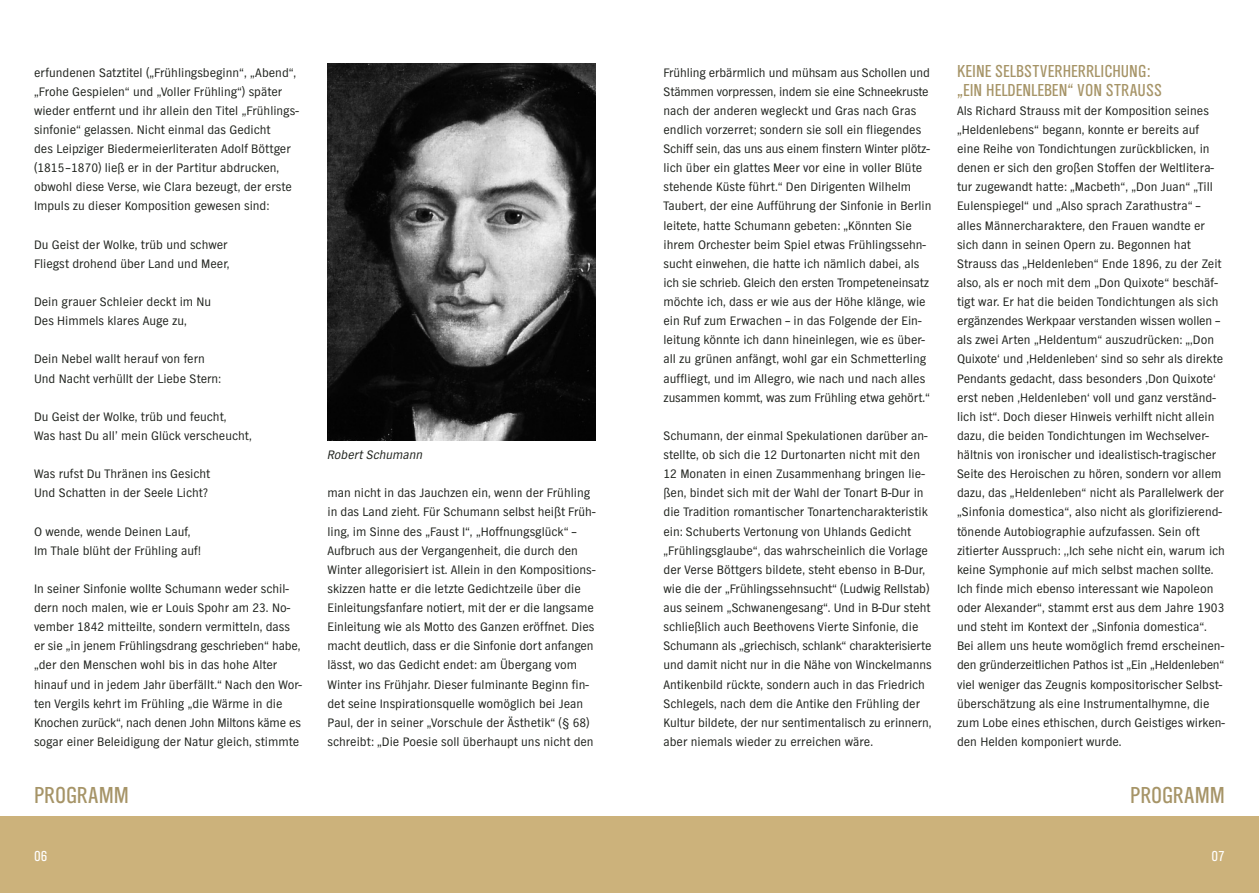
<style>
.page{position:relative;width:1259px;height:893px;background:#fff}
.page>*{position:absolute;margin:0;border:0;box-sizing:border-box;transform-origin:0 0}
.t1{font:24px "NDR Sans Cond";color:#a69467}
.t2{font:18px/19.2px "NDR Sans Cond";color:#a69467}
.t3{font:15px "NDR Sans Cond";color:#fff}
.t4{font:12.75px/19.2px "NDR Sans";color:#20231e}
.t5{font:italic 12.75px "NDR Sans";color:#20231e}
</style>
<div class="page">
<div style="left:0;top:816px;width:1259px;height:77px;background:#ccb27b"></div>
<img style="left:327px;top:64px;width:268px;height:376px">
<p class="t4" style="left:34px;top:64px;width:266px">erfundenen Satztitel („Frühlingsbeginn“, „Abend“, „Frohe Gespielen“ und „Voller Frühling“) später wieder entfernt und ihr allein den Titel „Frühlings&shy;sinfonie“ gelassen. Nicht einmal das Gedicht<br>des Leipziger Biedermeierliteraten Adolf Böttger (1815–1870) ließ er in der Partitur abdrucken, obwohl diese Verse, wie Clara bezeugt, der erste Impuls zu dieser Komposition gewesen sind:</p>
<p class="t4" style="left:34px;top:236px;width:197px">Du Geist der Wolke, trüb und schwer<br>Fliegst drohend über Land und Meer,</p>
<p class="t4" style="left:34px;top:293px;width:179px">Dein grauer Schleier deckt im Nu<br>Des Himmels klares Auge zu,</p>
<p class="t4" style="left:34px;top:350px;width:188px">Dein Nebel wallt herauf von fern<br>Und Nacht verhüllt der Liebe Stern:</p>
<p class="t4" style="left:34px;top:408px;width:219px">Du Geist der Wolke, trüb und feucht,<br>Was hast Du all’ mein Glück verscheucht,</p>
<p class="t4" style="left:34px;top:465px;width:178px">Was rufst Du Thränen ins Gesicht<br>Und Schatten in der Seele Licht?</p>
<p class="t4" style="left:34px;top:523px;width:169px">O wende, wende Deinen Lauf,<br>Im Thale blüht der Frühling auf!</p>
<p class="t4" style="left:34px;top:580px;width:269px">In seiner Sinfonie wollte Schumann weder schil&shy;dern noch malen, wie er Louis Spohr am 23. No - vember 1842 mitteilte, sondern vermitteln, dass er sie „in jenem Frühlingsdrang geschrieben“ habe, „der den Menschen wohl bis in das hohe Alter hinauf und in je dem Jahr überfällt.“ Nach den Wor&shy;ten Vergils kehrt im Frühling „die Wärme in die Knochen zurück“, nach denen John Miltons käme es sogar einer Beleidigung der Natur gleich, stimmte</p>
<p class="t5" style="left:327px;top:450px;width:97px">Robert Schumann</p>
<p class="t4" style="left:327px;top:484px;width:269px">man nicht in das Jauchzen ein, wenn der Frühling in das Land zieht. Für Schumann selbst heißt Früh&shy;ling, im Sinne des „Faust I“, „Hoffnungsglück“ – Aufbruch aus der Vergangenheit, die durch den Winter allegorisiert ist. Allein in den Kompositions&shy;skizzen hatte er die letzte Gedichtzeile über die Einleitungsfanfare notiert, mit der er die langsame Einleitung wie als Motto des Ganzen eröffnet. Dies macht deutlich, dass er die Sinfonie dort anfangen lässt, wo das Gedicht endet: am Übergang vom Winter ins Frühjahr. Dieser fulminante Beginn fin&shy;det seine Inspirationsquelle womöglich bei Jean Paul, der in seiner „Vorschule der Ästhetik“ (§ 68) schreibt: „Die Poesie soll überhaupt uns nicht den</p>
<p class="t4" style="left:663px;top:64px;width:269px">Frühling erbärmlich und mühsam aus Schollen und Stämmen vorpressen, indem sie eine Schneekruste nach der anderen wegleckt und Gras nach Gras endlich vorzerret; sondern sie soll ein fliegen des Schiff sein, das uns aus einem finstern Winter plötz - lich über ein glattes Meer vor eine in voller Blüte stehende Küste führt.“ Den Dirigenten Wilhelm Taubert, der eine Aufführung der Sinfonie in Berlin leitete, hatte Schumann gebeten: „Könnten Sie ihrem Orchester beim Spiel etwas Frühlingssehn&shy;sucht einwehen, die hatte ich nämlich dabei, als ich sie schrieb. Gleich den ersten Trompeteneinsatz möchte ich, dass er wie aus der Höhe klänge, wie ein Ruf zum Erwachen – in das Folgende der Ein&shy;leitung könnte ich dann hineinlegen, wie es über&shy;all zu grünen anfängt, wohl gar ein Schmetterling auffliegt, und im Allegro, wie nach und nach alles zusammen kommt, was zum Frühling etwa gehört.“</p>
<p class="t4" style="left:663px;top:427px;width:269px">Schumann, der einmal Spekulationen darüber an - stellte, ob sich die 12 Durtonarten nicht mit den 12 Monaten in einen Zusammenhang bringen lie&shy;ßen, bindet sich mit der Wahl der Tonart B-Dur in die Tradition romantischer Tonartencharakteristik ein: Schuberts Vertonung von Uhlands Gedicht „Frühlingsglaube“, das wahrscheinlich die Vorlage der Verse Böttgers bildete, steht ebenso in B-Dur, wie die der „Frühlingssehnsucht“ (Ludwig Rellstab) aus seinem „Schwanengesang“. Und in B-Dur steht schließlich auch Beethovens Vierte Sinfonie, die Schumann als „griechisch, schlank“ charakterisier te und damit nicht nur in die Nähe von Winckelmanns Antikenbild rückte, sondern auch in das Friedrich Schlegels, nach dem die Antike den Frühling der Kultur bildete, der nur sentimentalisch zu erinnern, aber niemals wieder zu erreichen wäre.</p>
<h2 class="t2" style="left:957px;top:62px;width:207px">KEINE SELBSTVERHERRLICHUNG: „EIN HELDENLEBEN“ VON STRAUSS</h2>
<p class="t4" style="left:957px;top:102px;width:269px">Als Richard Strauss mit der Komposition seines „Heldenlebens“ begann, konnte er bereits auf eine Reihe von Tondichtungen zurückblicken, in denen er sich den großen Stoffen der Weltlitera&shy;tur zugewandt hatte: „Macbeth“, „Don Juan“ „Till Eulenspiegel“ und „Also sprach Zarathustra“ – alles Männercharaktere, den Frauen wandte er sich dann in seinen Opern zu. Begonnen hat Strauss das „Heldenleben“ Ende 1896, zu der Zeit also, als er noch mit dem „Don Quixote“ beschäf&shy;tigt war. Er hat die beiden Tondichtungen als sich ergänzendes Werkpaar verstanden wissen wollen – als zwei Arten „Heldentum“ auszudrücken: „‚Don Quixote‘ und ‚Heldenleben‘ sind so sehr als direkte Pendants gedacht, dass besonders ‚Don Quixote‘ erst neben ‚Heldenleben‘ voll und ganz verständ&shy;lich ist“. Doch dieser Hinweis verhilft nicht allein dazu, die beiden Tondichtungen im Wechselver&shy;hältnis von ironischer und idealistisch-tragischer Seite des Heroischen zu hören, sondern vor allem dazu, das „Heldenleben“ nicht als Parallelwerk der „Sinfonia domestica“, also nicht als glorifizierend&shy;tönende Autobiographie aufzufassen. Sein oft zitierter Ausspruch: ,,Ich sehe nicht ein, warum ich keine Symphonie auf mich selbst machen sollte.<br>Ich finde mich ebenso interessant wie Napoleon oder Alexander“, stammt erst aus dem Jahre 1903 und steht im Kontext der „Sinfonia domestica“.<br>Bei allem uns heute womöglich fremd erscheinen&shy;den gründerzeitlichen Pathos ist „Ein „Heldenleben“ viel weniger das Zeugnis kompositorischer Selbst&shy;überschätzung als eine Instrumentalhymne, die zum Lobe eines ethischen, durch Geistiges wirken&shy;den Helden komponiert wurde.</p>
<h1 class="t1" style="left:34px;top:786px;width:96px">PROGRAMM</h1>
<h1 class="t1" style="left:1130px;top:786px;width:96px">PROGRAMM</h1>
<p class="t3" style="left:34px;top:850px;width:15px">06</p>
<p class="t3" style="left:1211px;top:850px;width:15px">07</p>
</div>
